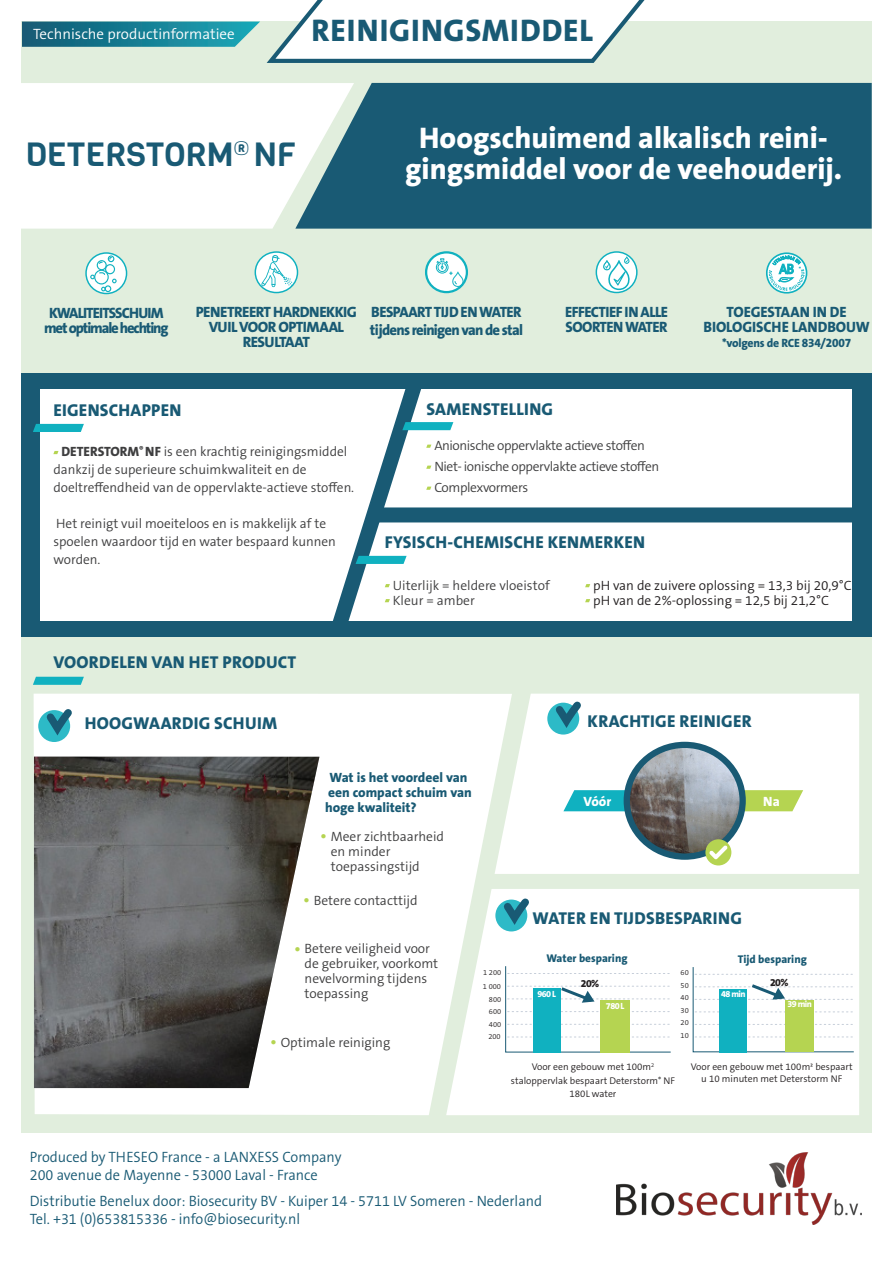
<style>
.page{position:relative;width:893px;height:1263px;background:#fff}
.page>*{position:absolute;margin:0;border:0;box-sizing:border-box;transform-origin:0 0}
.t1{font:33px "Viga";color:#195a74}
.t2{font:800 31.5px "The Sans B W8";letter-spacing:.025em;color:#195a74}
.t3{font:800 30px/30.8px "The Sans B W8";color:#fff;text-align:center}
.t4{font:800 17.25px "The Sans B W8";letter-spacing:.015em;color:#195a74}
.t5{font:300 15px/18px "The Sans B W4";color:#195a74;scale:.96 1}
.t6{font:800 15px/15px "The Sans B W8";letter-spacing:-.035em;color:#195a74;text-align:center}
.t7{font:800 15px "The Sans B W8";letter-spacing:-.005em;color:#195a74}
.t8{font:300 15px "The Sans B W4";color:#fff}
.t9{font:800 15px "The Sans B W8";letter-spacing:-.075em;color:#195a74}
.t10{font:800 15px "The Sans B W8";letter-spacing:-.06em;color:#195a74}
.t11{font:300 13.5px/15px "The Sans B W4";color:#3e3e3f}
.t12{font:300 13.5px "The Sans B W4";letter-spacing:-.03em;color:#3e3e3f}
.t13{font:300 13.5px "The Sans B W4";color:#231f20}
.t14{font:800 13.5px/15px "The Sans B W8";color:#195a74}
.t15{font:800 13.5px "The Sans B W8";color:#fff}
.t16{font:800 12px "The Sans B W8";letter-spacing:-.02em;color:#195a74}
.t17{font:800 11.25px "The Sans B W8";color:#195a74}
.t18{font:800 10.5px "The Sans B W8";color:#231f20}
.t19{font:300 9.75px/13.5px "The Sans B W4";color:#231f20;text-align:center}
.t20{font:800 9px "The Sans B W8";letter-spacing:-.06em;color:#fff}
.t21{font:300 7.5px "The Sans B W4";color:#231f20}
.t22{font:800 6px "The Sans B8";color:#10b1c0}
.s1{font-family:"The Sans B W8";font-weight:800}
.s2{font-size:19.5px;color:#b5d451}
</style>
<div class="page">
<div style="left:21px;top:21px;width:851px;height:1111px;background:#e1eedd"></div>
<div style="left:21px;top:373px;width:851px;height:264px;background:#195a74"></div>
<div style="left:40px;top:390px;width:812px;height:231px;background:#fff"></div>
<svg style="left:22px;top:0;width:623px;height:63px"></svg>
<svg style="left:33px;top:424px;width:51px;height:8px"></svg>
<svg style="left:53px;top:451px;width:6px;height:3px"></svg>
<div style="left:21px;top:83px;width:274px;height:146px;background:#fff"></div>
<svg style="left:295px;top:83px;width:577px;height:146px;background:#28647c"></svg>
<svg style="left:255px;top:252px;width:42px;height:41px"></svg>
<div style="left:255px;top:251px;width:43px;height:42px;border:1px solid #10b1c0;border-radius:50%"></div>
<div style="left:376px;top:507px;width:482px;height:15px;background:#195a74"></div>
<svg style="left:319px;top:389px;width:134px;height:232px"></svg>
<svg style="left:86px;top:253px;width:41px;height:40px"></svg>
<div style="left:85px;top:252px;width:42px;height:42px;border:1px solid #10b1c0;border-radius:50%"></div>
<svg style="left:427px;top:253px;width:40px;height:40px"></svg>
<div style="left:425px;top:251px;width:43px;height:42px;border:2px solid #10b1c0;border-radius:50%"></div>
<svg style="left:585px;top:584px;width:5px;height:3px"></svg>
<svg style="left:585px;top:599px;width:5px;height:3px"></svg>
<svg style="left:33px;top:677px;width:51px;height:8px"></svg>
<div style="left:512px;top:694px;width:347px;height:421px;background:#fff"></div>
<svg style="left:34px;top:694px;width:478px;height:421px;background:#fcfdfc"></svg>
<svg style="left:563px;top:790px;width:62px;height:21px"></svg>
<svg style="left:745px;top:790px;width:58px;height:21px"></svg>
<svg style="left:38px;top:710px;width:32px;height:32px"></svg>
<svg style="left:43px;top:702px;width:36px;height:53px;background:#a7d4dc"></svg>
<svg style="left:547px;top:703px;width:32px;height:31px"></svg>
<svg style="left:552px;top:695px;width:36px;height:53px;background:#a6d4db"></svg>
<img style="left:627px;top:745px;width:116px;height:112px">
<div style="left:624px;top:742px;width:122px;height:118px;border:6px solid #195a74;border-radius:50%"></div>
<div style="left:705px;top:839px;width:26px;height:26px;background:#b5d451;border-radius:50%"></div>
<svg style="left:709px;top:845px;width:19px;height:14px"></svg>
<img style="left:34px;top:757px;width:285px;height:331px">
<div style="left:485px;top:874px;width:387px;height:15px;background:#e1eedd"></div>
<svg style="left:495px;top:899px;width:32px;height:32px"></svg>
<svg style="left:500px;top:892px;width:36px;height:53px;background:#a6d4db"></svg>
<svg style="left:505px;top:965px;width:167px;height:88px;background:#d2ebe0"></svg>
<svg style="left:692px;top:966px;width:163px;height:87px;background:#d1ebe0"></svg>
<svg style="left:90px;top:255px;width:27px;height:37px"></svg>
<svg style="left:261px;top:255px;width:31px;height:32px"></svg>
<svg style="left:436px;top:258px;width:28px;height:29px"></svg>
<svg style="left:766px;top:252px;width:41px;height:42px"></svg>
<svg style="left:769px;top:252px;width:35px;height:39px"></svg>
<svg style="left:596px;top:252px;width:41px;height:40px"></svg>
<div style="left:596px;top:251px;width:42px;height:42px;border:1px solid #10b1c0;border-radius:50%"></div>
<svg style="left:603px;top:256px;width:28px;height:34px"></svg>
<img style="left:616px;top:1152px;width:245px;height:73px">
<p class="t8" style="left:33px;top:24px;width:203px">Technische productinformatiee</p>
<p class="t2" style="left:312px;top:10px;width:283px">REINIGINGSMIDDEL</p>
<p class="t1" style="left:25px;top:132px;width:272px">DETERSTORM<sup>®</sup> NF</p>
<p class="t3" style="left:405px;top:123px;width:438px">Hoogschuimend alkalisch reini&shy;gingsmiddel voor de veehouderij.</p>
<p class="t22" style="left:799px;top:266px;width:4px">*</p>
<p class="t10" style="left:49px;top:303px;width:116px">KWALITEITSSCHUIM</p>
<p class="t9" style="left:44px;top:318px;width:126px">met optimale hechting</p>
<p class="t6" style="left:196px;top:305px;width:163px">PENETREERT HARDNEKKIG<br>VUIL VOOR OPTIMAAL<br>RESULTAAT</p>
<p class="t6" style="left:370px;top:303px;width:155px;line-height:18px;text-align:left">BESPAART TIJD EN WATER tijdens reinigen van de stal</p>
<p class="t6" style="left:565px;top:305px;width:105px">EFFECTIEF IN ALLE</p>
<p class="t6" style="left:566px;top:320px;width:104px">SOORTEN WATER</p>
<p class="t7" style="left:727px;top:302px;width:122px">TOEGESTAAN IN DE</p>
<p class="t7" style="left:703px;top:317px;width:168px">BIOLOGISCHE LANDBOUW</p>
<p class="t16" style="left:722px;top:335px;width:130px">*volgens de RCE 834/2007</p>
<p class="t4" style="left:53px;top:399px;width:129px">EIGENSCHAPPEN</p>
<p class="t11" style="left:53px;top:443px;width:302px;line-height:18px;text-indent:8px"><span class="s1">DETERSTORM</span><sup>®</sup> <span class="s1">NF</span> is een krachtig reinigingsmiddel dankzij de superieure schuimkwaliteit en de doeltreffendheid van de oppervlakte-actieve stoffen.</p>
<p class="t11" style="left:53px;top:515px;width:284px;line-height:18px">Het reinigt vuil moeiteloos en is makkelijk af te spoelen waardoor tijd en water bespaard kunnen worden.</p>
<p class="t4" style="left:53px;top:651px;width:244px">VOORDELEN VAN HET PRODUCT</p>
<p class="t4" style="left:426px;top:398px;width:128px">SAMENSTELLING</p>
<p class="t12" style="left:434px;top:437px;width:212px">Anionische oppervlakte actieve stoffen</p>
<p class="t12" style="left:434px;top:458px;width:226px">Niet- ionische oppervlakte actieve stoffen</p>
<p class="t12" style="left:434px;top:479px;width:95px">Complexvormers</p>
<p class="t4" style="left:385px;top:531px;width:262px">FYSISCH-CHEMISCHE KENMERKEN</p>
<p class="t11" style="left:393px;top:577px;width:158px">Uiterlijk = heldere vloeistof</p>
<p class="t11" style="left:393px;top:592px;width:84px">Kleur = amber</p>
<p class="t13" style="left:593px;top:576px;width:260px">pH van de zuivere oplossing = 13,3 bij 20,9°C</p>
<p class="t13" style="left:593px;top:591px;width:237px">pH van de 2%-oplossing = 12,5 bij 21,2°C</p>
<p class="t4" style="left:85px;top:712px;width:194px">HOOGWAARDIG SCHUIM</p>
<p class="t4" style="left:588px;top:710px;width:166px">KRACHTIGE REINIGER</p>
<p class="t14" style="left:325px;top:770px;width:148px;text-indent:4px">Wat is het voordeel van een compact schuim van hoge kwaliteit?</p>
<p class="t11" style="left:331px;top:829px;width:115px;text-indent:-11px"><span class="s2">•</span> Meer zichtbaarheid en minder toepassingstijd</p>
<p class="t11" style="left:303px;top:893px;width:117px"><span class="s2">•</span> Betere contacttijd</p>
<p class="t11" style="left:305px;top:941px;width:135px;text-indent:-11px"><span class="s2">•</span> Betere veiligheid voor de gebruiker, voorkomt nevelvorming tijdens toepassing</p>
<p class="t11" style="left:270px;top:1035px;width:122px"><span class="s2">•</span> Optimale reiniging</p>
<p class="t15" style="left:584px;top:792px;width:29px">Vóór</p>
<p class="t15" style="left:763px;top:792px;width:18px">Na</p>
<p class="t4" style="left:533px;top:907px;width:211px">WATER EN TIJDSBESPARING</p>
<p class="t17" style="left:547px;top:951px;width:83px">Water besparing</p>
<p class="t17" style="left:738px;top:952px;width:71px">Tijd besparing</p>
<p class="t21" style="left:483px;top:968px;width:20px">1 200</p>
<p class="t21" style="left:681px;top:968px;width:10px">60</p>
<p class="t21" style="left:483px;top:981px;width:20px">1 000</p>
<p class="t18" style="left:581px;top:976px;width:20px">20%</p>
<p class="t21" style="left:681px;top:981px;width:10px">50</p>
<p class="t18" style="left:770px;top:975px;width:20px">20%</p>
<p class="t21" style="left:489px;top:995px;width:14px">800</p>
<p class="t21" style="left:489px;top:1006px;width:14px">600</p>
<p class="t20" style="left:537px;top:988px;width:20px">960 L</p>
<p class="t20" style="left:606px;top:1000px;width:20px">780 L</p>
<p class="t21" style="left:681px;top:993px;width:10px">40</p>
<p class="t21" style="left:681px;top:1006px;width:10px">30</p>
<p class="t20" style="left:721px;top:988px;width:26px">48 min</p>
<p class="t20" style="left:787px;top:998px;width:26px">39 min</p>
<p class="t21" style="left:489px;top:1019px;width:14px">400</p>
<p class="t21" style="left:681px;top:1017px;width:10px">20</p>
<p class="t21" style="left:488px;top:1031px;width:14px">200</p>
<p class="t21" style="left:681px;top:1031px;width:10px">10</p>
<p class="t19" style="left:511px;top:1060px;width:166px">Voor een gebouw met 100m<sup>2 </sup>staloppervlak bespaart Deterstorm<sup>®</sup> NF<br>180L water</p>
<p class="t19" style="left:691px;top:1061px;width:163px;line-height:12px">Voor een gebouw met 100m² bespaart u 10 minuten met Deterstorm NF</p>
<p class="t5" style="left:30px;top:1148px;width:326px">Produced by THESEO France - a LANXESS Company<br>200 avenue de Mayenne - 53000 Laval - France</p>
<p class="t5" style="left:30px;top:1192px;width:535px">Distributie Benelux door: Biosecurity BV - Kuiper 14 - 5711 LV Someren - Nederland<br>Tel. +31 (0)653815336 - info@biosecurity.nl</p>
</div>
